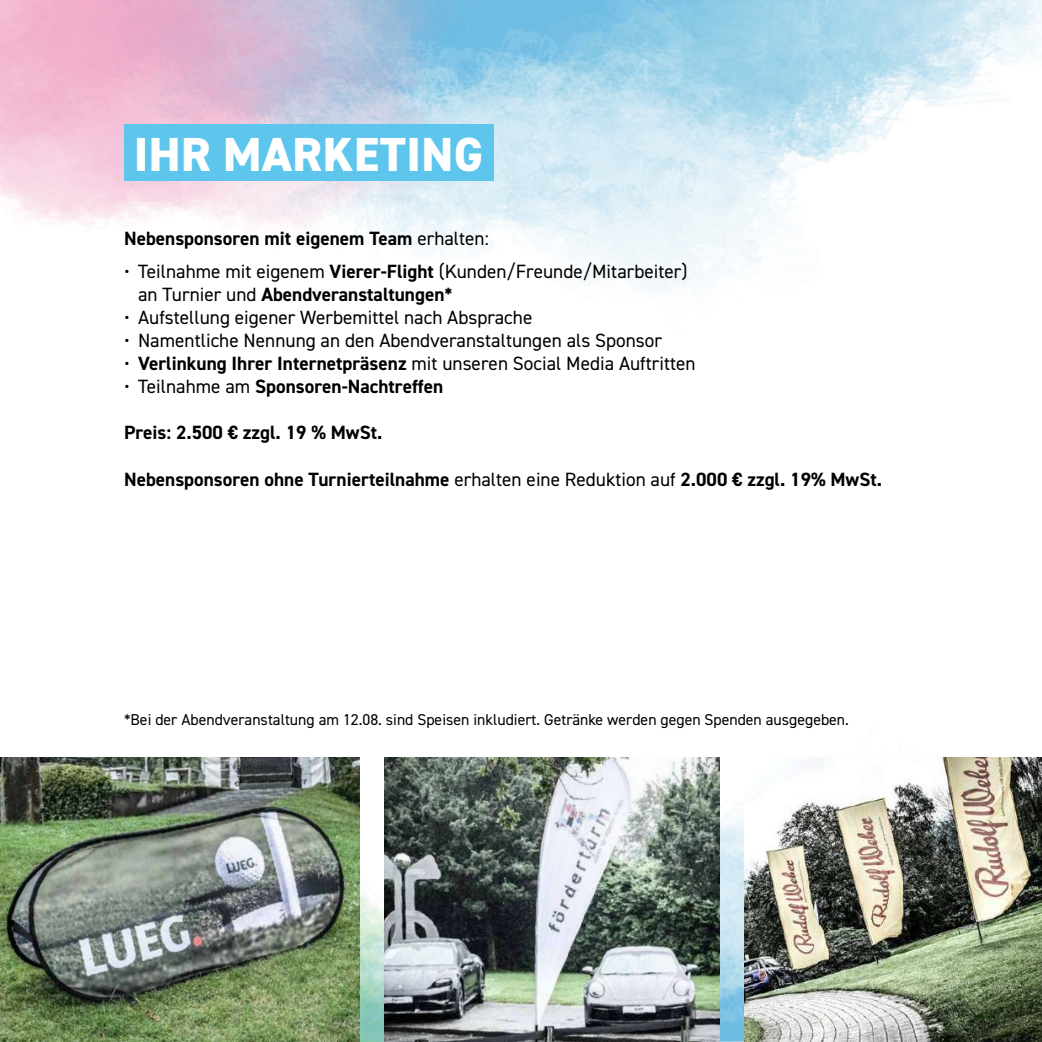
<style>
.page{position:relative;width:1042px;height:1042px;background:#fff}
.page>*{position:absolute;margin:0;border:0;box-sizing:border-box;transform-origin:0 0}
.t1{font:800 47.95px "DIN2014";letter-spacing:.01em;color:#fff}
.t2{font:19.25px/23.1px "DIN2014";color:#000}
.t3{font:700 19.25px "DIN2014";color:#000}
.t4{font:15.75px "DIN2014";color:#000}
.s1{font-weight:400}
.s2{font-weight:700}
</style>
<div class="page">
<img style="left:420px;top:0;width:622px;height:293px">
<img style="left:0;top:0;width:556px;height:248px">
<img style="left:360px;top:757px;width:384px;height:285px">
<div style="left:124px;top:124px;width:369px;height:56px;background:#5ec5ed"></div>
<img style="left:744px;top:757px;width:298px;height:285px">
<img style="left:0;top:757px;width:360px;height:285px">
<img style="left:385px;top:757px;width:334px;height:285px">
<h1 class="t1" style="left:134px;top:122px;width:351px">IHR MARKETING</h1>
<p class="t3" style="left:124px;top:225px;width:366px">Nebensponsoren mit eigenem Team <span class="s1">erhalten:</span></p>
<p class="t2" style="left:138px;top:259px;width:551px;text-indent:-14px">• Teilnahme mit eigenem <span class="s2">Vierer-Flight</span> (Kunden/Freunde/Mitarbeiter) an Turnier und <span class="s2">Abendveranstaltungen*</span></p>
<p class="t2" style="left:124px;top:305px;width:410px">• Aufstellung eigener Werbemittel nach Absprache</p>
<p class="t2" style="left:124px;top:328px;width:539px">• Namentliche Nennung an den Abendveranstaltungen als Sponsor</p>
<p class="t2" style="left:124px;top:351px;width:573px">• <span class="s2">Verlinkung Ihrer Internetpräsenz</span> mit unseren Social Media Auftritten</p>
<p class="t3" style="left:124px;top:374px;width:321px"><span class="s1">• Teilnahme am</span> Sponsoren-Nachtreffen</p>
<p class="t3" style="left:124px;top:420px;width:260px">Preis: 2.500 € zzgl. 19 % MwSt.</p>
<p class="t3" style="left:124px;top:466px;width:759px">Nebensponsoren ohne Turnierteilnahme <span class="s1">erhalten eine Reduktion auf</span> 2.000 € zzgl. 19% MwSt.</p>
<p class="t4" style="left:124px;top:709px;width:726px">*Bei der Abendveranstaltung am 12.08. sind Speisen inkludiert. Getränke werden gegen Spenden ausgegeben.</p>
</div>
